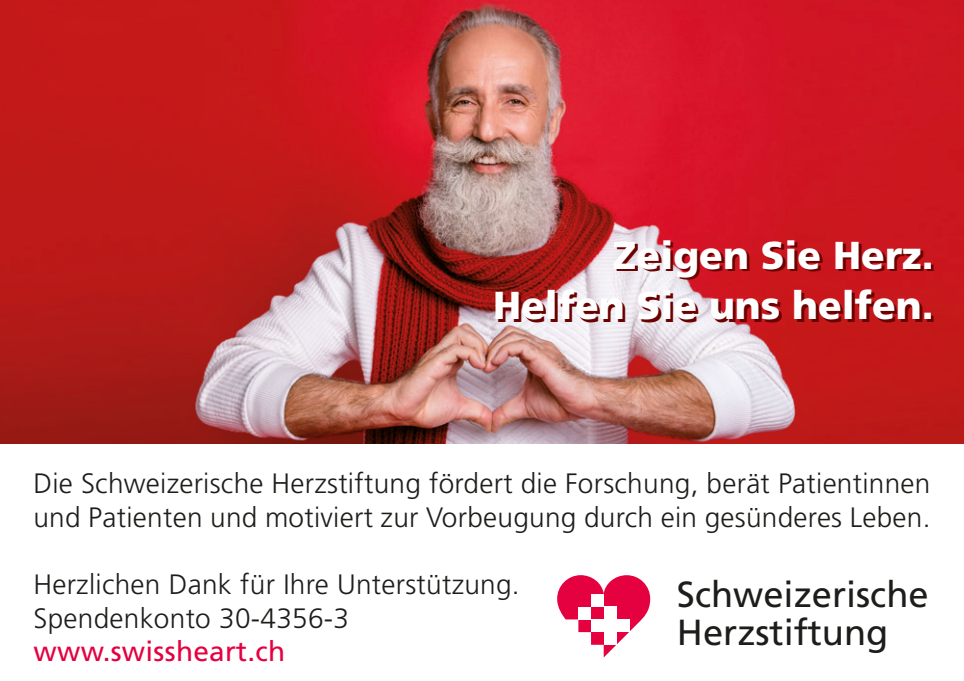
<style>
.page{position:relative;width:964px;height:681px;background:#fff}
.page>*{position:absolute;margin:0;border:0;box-sizing:border-box;transform-origin:0 0}
.t1{font:900 38.8px/50.8px "Frutiger";color:#fff;text-align:right}
.t2{font:36.4px/37.6px "Frutiger";color:#1d1d1b}
.t3{font:300 28px/33.6px "Frutiger";letter-spacing:.01em;color:#1d1d1b}
.t4{font:28px "Frutiger";letter-spacing:.01em;color:#e50040}
</style>
<div class="page">
<img style="left:0;top:0;width:964px;height:443px">
<svg style="left:557px;top:575px;width:93px;height:82px"></svg>
<div style="left:578px;top:606px;width:13px;height:13px;background:#fff"></div>
<div style="left:591px;top:594px;width:13px;height:12px;background:#fff"></div>
<div style="left:591px;top:619px;width:38px;height:12px;background:#fff"></div>
<div style="left:604px;top:606px;width:12px;height:38px;background:#fff"></div>
<h1 class="t1" style="left:493px;top:229px;width:442px">Zeigen Sie Herz.<br>Helfen Sie uns helfen.</h1>
<p class="t3" style="left:33px;top:466px;width:898px">Die Schweizerische Herzstiftung fördert die Forschung, berät Patientinnen und Patienten und motiviert zur Vorbeugung durch ein gesünderes Leben.</p>
<p class="t3" style="left:33px;top:567px;width:488px">Herzlichen Dank für Ihre Unterstützung.<br>Spendenkonto 30-4356-3</p>
<p class="t4" style="left:33px;top:634px;width:253px">www.swissheart.ch</p>
<h2 class="t2" style="left:677px;top:575px;width:253px">Schweizerische<br>Herzstiftung</h2>
</div>
